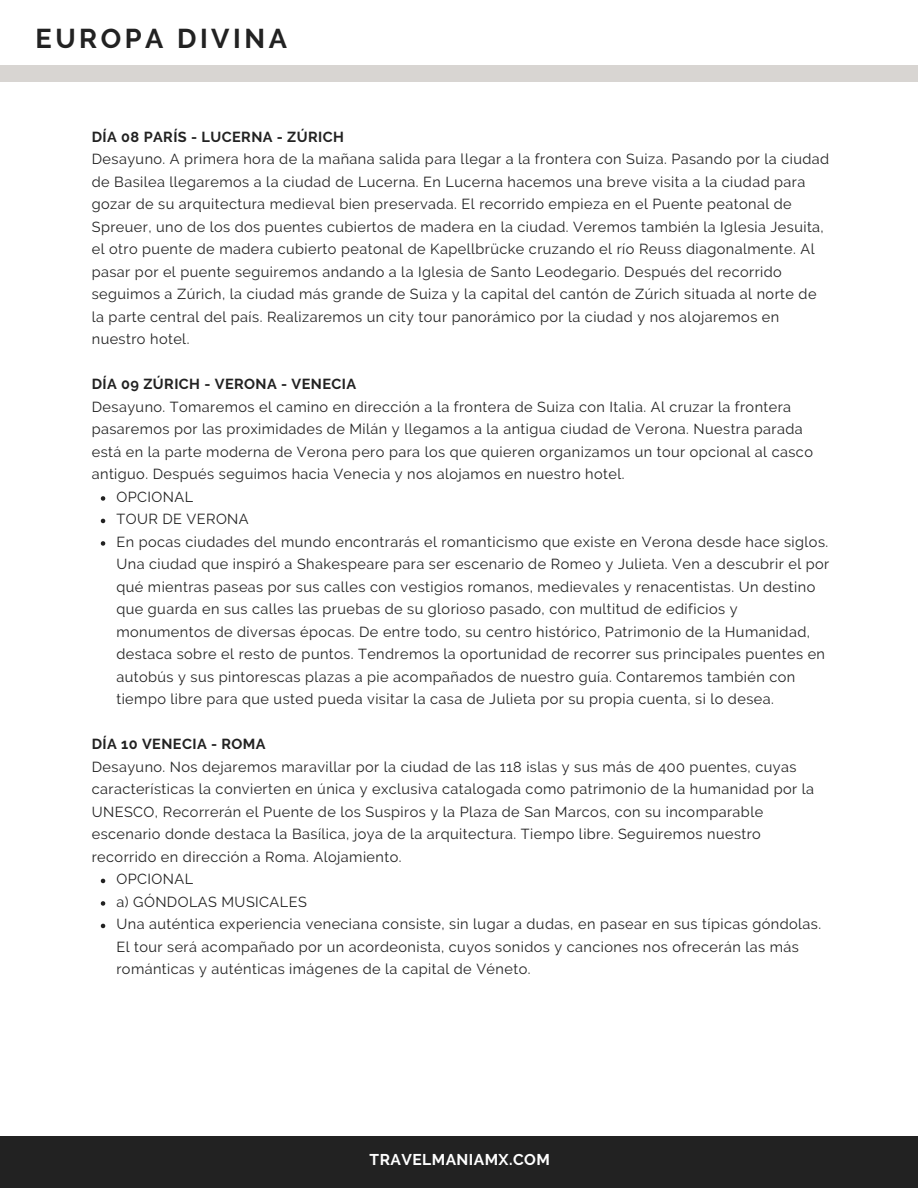
<style>
.page{position:relative;width:918px;height:1188px;background:#fff}
.page>*{position:absolute;margin:0;border:0;box-sizing:border-box;transform-origin:0 0}
.t1{font:700 27.15px "Raleway";letter-spacing:.13em;color:#222}
.t2{font:700 15.6px "Raleway";letter-spacing:.03em;color:#fff}
.t3{font:14.55px/22.5px "Raleway";letter-spacing:.03em;color:#222}
.t4{font:700 14.55px "Raleway";letter-spacing:.03em;color:#222}
</style>
<div class="page">
<div style="left:0;top:1136px;width:918px;height:52px;background:#222"></div>
<div style="left:0;top:66px;width:918px;height:15px;background:#d8d5d2"></div>
<svg style="left:101px;top:496px;width:4px;height:5px"></svg>
<svg style="left:101px;top:519px;width:4px;height:4px"></svg>
<svg style="left:101px;top:541px;width:4px;height:5px"></svg>
<svg style="left:101px;top:879px;width:4px;height:4px"></svg>
<svg style="left:101px;top:901px;width:4px;height:5px"></svg>
<svg style="left:101px;top:924px;width:4px;height:4px"></svg>
<p class="t1" style="left:36px;top:23px;width:253px">EUROPA DIVINA</p>
<p class="t4" style="left:92px;top:128px;width:254px">DÍA 08 PARÍS - LUCERNA - ZÚRICH</p>
<p class="t3" style="left:92px;top:148px;width:739px">Desayuno. A primera hora de la mañana salida para llegar a la frontera con Suiza. Pasando por la ciudad de Basilea llegaremos a la ciudad de Lucerna. En Lucerna hacemos una breve visita a la ciudad para gozar de su arquitectura medieval bien preservada. El recorrido empieza en el Puente peatonal de Spreuer, uno de los dos puentes cubiertos de madera en la ciudad. Veremos también la Iglesia Jesuita, el otro puente de madera cubierto peatonal de Kapellbrücke cruzando el río Reuss diagonalmente. Al pasar por el puente seguiremos andando a la Iglesia de Santo Leodegario. Después del recorrido seguimos a Zúrich, la ciudad más grande de Suiza y la capital del cantón de Zúrich situada al norte de la parte central del país. Realizaremos un city tour panorámico por la ciudad y nos alojaremos en nuestro hotel.</p>
<p class="t4" style="left:92px;top:376px;width:266px">DÍA 09 ZÚRICH - VERONA - VENECIA</p>
<p class="t3" style="left:92px;top:395px;width:723px">Desayuno. Tomaremos el camino en dirección a la frontera de Suiza con Italia. Al cruzar la frontera pasaremos por las proximidades de Milán y llegamos a la antigua ciudad de Verona. Nuestra parada está en la parte moderna de Verona pero para los que quieren organizamos un tour opcional al casco antiguo. Después seguimos hacia Venecia y nos alojamos en nuestro hotel.</p>
<p class="t3" style="left:116px;top:485px;width:78px">OPCIONAL</p>
<p class="t3" style="left:116px;top:508px;width:134px">TOUR DE VERONA</p>
<p class="t3" style="left:116px;top:530px;width:714px">En pocas ciudades del mundo encontrarás el romanticismo que existe en Verona desde hace siglos.<br>Una ciudad que inspiró a Shakespeare para ser escenario de Romeo y Julieta. Ven a descubrir el por qué mientras paseas por sus calles con vestigios romanos, medievales y renacentistas. Un destino que guarda en sus calles las pruebas de su glorioso pasado, con multitud de edificios y monumentos de diversas épocas. De entre todo, su centro histórico, Patrimonio de la Humanidad, destaca sobre el resto de puntos. Tendremos la oportunidad de recorrer sus principales puentes en autobús y sus pintorescas plazas a pie acompañados de nuestro guía. Contaremos también con tiempo libre para que usted pueda visitar la casa de Julieta por su propia cuenta, si lo desea.</p>
<p class="t4" style="left:92px;top:736px;width:175px">DÍA 10 VENECIA - ROMA</p>
<p class="t3" style="left:92px;top:755px;width:724px">Desayuno. Nos dejaremos maravillar por la ciudad de las 118 islas y sus más de 400 puentes, cuyas características la convierten en única y exclusiva catalogada como patrimonio de la humanidad por la UNESCO, Recorrerán el Puente de los Suspiros y la Plaza de San Marcos, con su incomparable escenario donde destaca la Basílica, joya de la arquitectura. Tiempo libre. Seguiremos nuestro recorrido en dirección a Roma. Alojamiento.</p>
<p class="t3" style="left:116px;top:868px;width:78px">OPCIONAL</p>
<p class="t3" style="left:116px;top:890px;width:192px">a) GÓNDOLAS MUSICALES</p>
<p class="t3" style="left:116px;top:913px;width:706px">Una auténtica experiencia veneciana consiste, sin lugar a dudas, en pasear en sus típicas góndolas.<br>El tour será acompañado por un acordeonista, cuyos sonidos y canciones nos ofrecerán las más románticas y auténticas imágenes de la capital de Véneto.</p>
<h1 class="t2" style="left:370px;top:1150px;width:182px">TRAVELMANIAMX.COM</h1>
</div>
